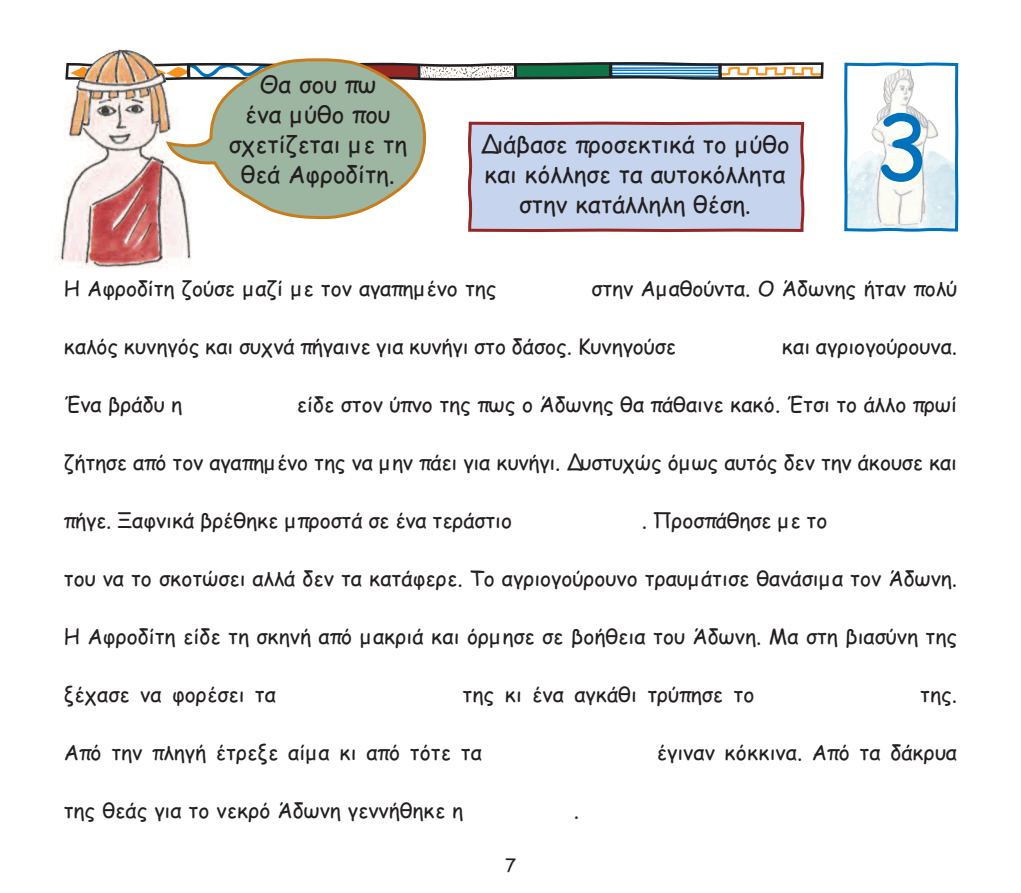
<style>
.page{position:relative;width:1021px;height:893px;background:#fff}
.page>*{position:absolute;margin:0;border:0;box-sizing:border-box;transform-origin:0 0}
.t1{font:90px "Comic Sans MS";color:#0072bc}
.t2{font:24px/30px "Comic Sans MS";color:#231f20;text-align:center}
.t3{font:21px "Comic Sans MS";color:#231f20}
.t4{font:18px "Comic Sans MS";color:#231f20}
.s1{color:#fff}
</style>
<div class="page">
<svg style="left:468px;top:122px;width:336px;height:110px;background:#c2c9df"></svg>
<svg style="left:426px;top:62px;width:397px;height:19px"></svg>
<img style="left:54px;top:49px;width:138px;height:219px">
<svg style="left:166px;top:58px;width:260px;height:161px"></svg>
<svg style="left:844px;top:63px;width:114px;height:169px"></svg>
<p class="t2" style="left:229px;top:69px;width:180px">Θα σου πω<br>ένα μύθο που σχετίζεται με τη θεά Αφροδίτη.</p>
<p class="t2" style="left:480px;top:129px;width:311px">Διάβασε προσεκτικά το μύθο και κόλλησε τα αυτοκόλλητα στην κατάλληλη θέση.</p>
<h1 class="t1" style="left:874px;top:81px;width:56px">3</h1>
<p class="t3" style="left:64px;top:273px;width:434px">H Αφροδίτη ζούσε μαζί με τον αγαπημένο της</p>
<p class="t3" style="left:591px;top:273px;width:367px">στην Αμαθούντα. Ο Άδωνης ήταν πολύ</p>
<p class="t3" style="left:64px;top:331px;width:614px">καλός κυνηγός και συχνά πήγαινε για κυνήγι στο δάσος. Κυνηγούσε</p>
<p class="t3" style="left:782px;top:331px;width:177px">και αγριογούρουνα.</p>
<p class="t3" style="left:64px;top:389px;width:120px">Ένα βράδυ η</p>
<p class="t3" style="left:297px;top:389px;width:662px">είδε στον ύπνο της πως ο Άδωνης θα πάθαινε κακό. Έτσι το άλλο πρωί</p>
<p class="t3" style="left:64px;top:447px;width:894px">ζήτησε από τον αγαπημένο της να μην πάει για κυνήγι. Δυστυχώς όμως αυτός δεν την άκουσε και</p>
<p class="t3" style="left:64px;top:505px;width:450px">πήγε. Ξαφνικά βρέθηκε μπροστά σε ένα τεράστιο</p>
<p class="t3" style="left:641px;top:505px;width:251px">. Προσπάθησε με το<span class="s1">Π ροσ</span></p>
<p class="t3" style="left:64px;top:563px;width:894px">του να το σκοτώσει αλλά δεν τα κατάφερε. Το αγριογούρουνο τραυμάτισε θανάσιμα τον Άδωνη.</p>
<p class="t3" style="left:64px;top:621px;width:894px">Η Αφροδίτη είδε τη σκηνή από μακριά και όρμησε σε βοήθεια του Άδωνη. Μα στη βιασύνη της</p>
<p class="t3" style="left:64px;top:679px;width:214px">ξέχασε να φορέσει τα</p>
<p class="t3" style="left:462px;top:679px;width:293px">της κι ένα αγκάθι τρύπησε το</p>
<p class="t3" style="left:920px;top:679px;width:38px">της.</p>
<p class="t3" style="left:64px;top:736px;width:419px">Από την πληγή έτρεξε αίμα κι από τότε τα</p>
<p class="t3" style="left:657px;top:736px;width:302px">έγιναν κόκκινα. Από τα δάκρυα</p>
<p class="t3" style="left:64px;top:794px;width:401px">της θεάς για το νεκρό Άδωνη γεννήθηκε η</p>
<p class="t3" style="left:574px;top:794px;width:7px">.</p>
<p class="t4" style="left:505px;top:852px;width:12px">7</p>
</div>
